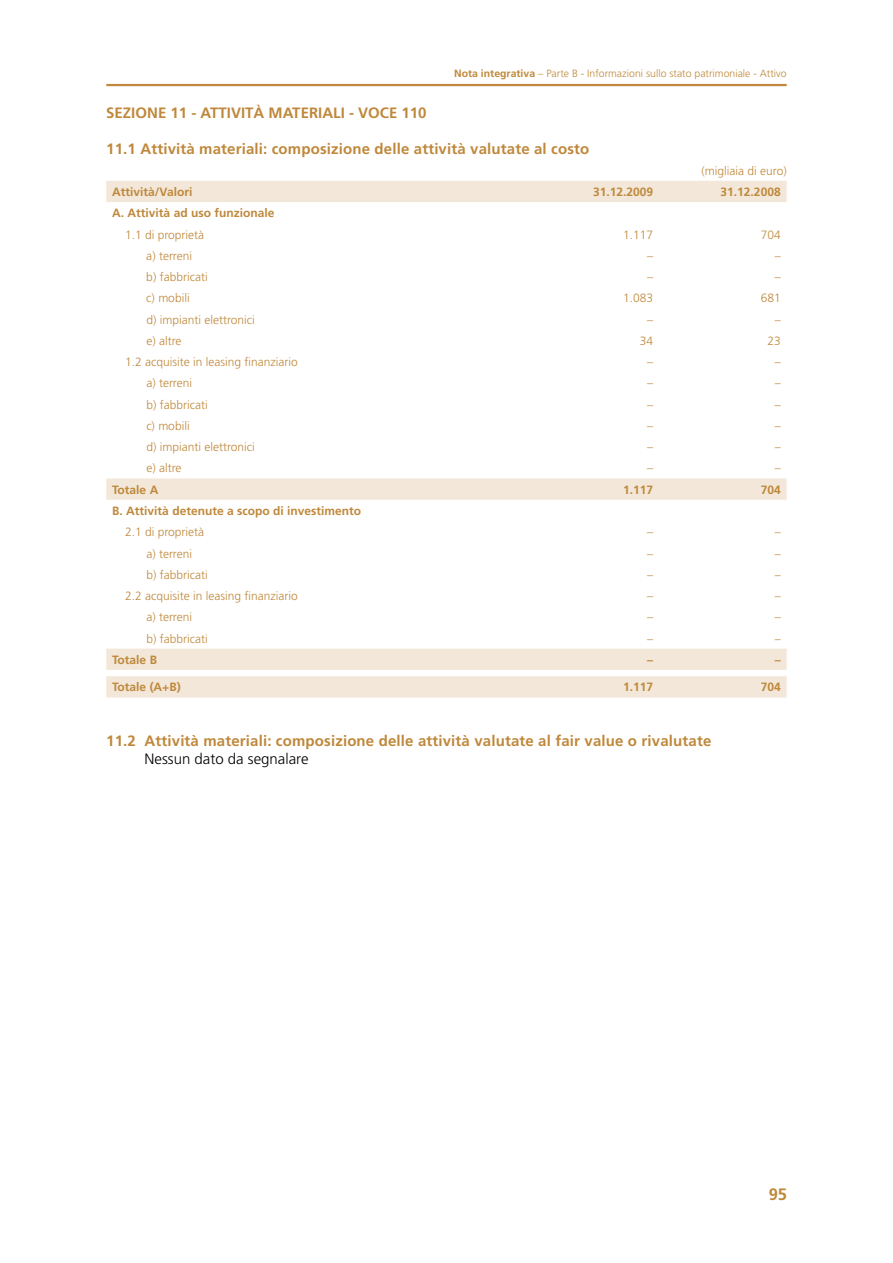
<style>
.page{position:relative;width:893px;height:1263px;background:#fff}
.page>*{position:absolute;margin:0;border:0;box-sizing:border-box;transform-origin:0 0}
.t1{font:700 16.5px "Frutiger";color:#bf883b}
.t2{font:700 15px "Frutiger";letter-spacing:.01em;color:#bf883b}
.t3{font:300 15px "Frutiger LT Std";color:#000}
.t4{font:300 12px "Frutiger LT Std";color:#bf883b}
.t5{font:700 12px "Frutiger";color:#bf883b}
.t6{font:300 10.5px "Frutiger LT Std";color:#bf883b}
.s1{font-family:"Frutiger";font-weight:700}
</style>
<div class="page">
<hr style="left:106px;top:84px;width:681px;height:2px;background:#bf883b">
<svg style="left:106px;top:181px;width:681px;height:516px"></svg>
<p class="t6" style="left:454px;top:67px;width:334px"><span class="s1">Nota integrativa</span> – Parte B - Informazioni sullo stato patrimoniale - Attivo</p>
<p class="t2" style="left:106px;top:104px;width:18px">Sezione</p>
<p class="t2" style="left:170px;top:104px;width:49px">11 - Attività</p>
<p class="t2" style="left:269px;top:104px;width:10px">materiali</p>
<p class="t2" style="left:349px;top:104px;width:30px">- Voce</p>
<p class="t2" style="left:401px;top:104px;width:27px">110</p>
<p class="t2" style="left:106px;top:140px;width:485px">11.1 Attività materiali: composizione delle attività valutate al costo</p>
<p class="t4" style="left:701px;top:164px;width:87px">(migliaia di euro)</p>
<p class="t5" style="left:112px;top:185px;width:82px">Attività/Valori</p>
<p class="t5" style="left:593px;top:185px;width:62px">31.12.2009</p>
<p class="t5" style="left:721px;top:185px;width:62px">31.12.2008</p>
<p class="t5" style="left:112px;top:206px;width:164px">A. Attività ad uso funzionale</p>
<p class="t4" style="left:125px;top:228px;width:81px">1.1 di proprietà</p>
<p class="t4" style="left:623px;top:228px;width:32px">1.117</p>
<p class="t4" style="left:761px;top:228px;width:22px">704</p>
<p class="t4" style="left:146px;top:249px;width:47px">a) terreni</p>
<p class="t4" style="left:647px;top:249px;width:7px">–</p>
<p class="t4" style="left:775px;top:249px;width:7px">–</p>
<p class="t4" style="left:146px;top:270px;width:63px">b) fabbricati</p>
<p class="t4" style="left:647px;top:270px;width:7px">–</p>
<p class="t4" style="left:775px;top:270px;width:7px">–</p>
<p class="t4" style="left:146px;top:291px;width:45px">c) mobili</p>
<p class="t4" style="left:623px;top:291px;width:32px">1.083</p>
<p class="t4" style="left:761px;top:291px;width:22px">681</p>
<p class="t4" style="left:146px;top:313px;width:110px">d) impianti elettronici</p>
<p class="t4" style="left:647px;top:313px;width:7px">–</p>
<p class="t4" style="left:775px;top:313px;width:7px">–</p>
<p class="t4" style="left:146px;top:334px;width:37px">e) altre</p>
<p class="t4" style="left:640px;top:334px;width:15px">34</p>
<p class="t4" style="left:767px;top:334px;width:15px">23</p>
<p class="t4" style="left:125px;top:355px;width:174px">1.2 acquisite in leasing finanziario</p>
<p class="t4" style="left:647px;top:355px;width:7px">–</p>
<p class="t4" style="left:775px;top:355px;width:7px">–</p>
<p class="t4" style="left:146px;top:376px;width:47px">a) terreni</p>
<p class="t4" style="left:647px;top:376px;width:7px">–</p>
<p class="t4" style="left:775px;top:376px;width:7px">–</p>
<p class="t4" style="left:146px;top:398px;width:63px">b) fabbricati</p>
<p class="t4" style="left:647px;top:398px;width:7px">–</p>
<p class="t4" style="left:775px;top:398px;width:7px">–</p>
<p class="t4" style="left:146px;top:419px;width:45px">c) mobili</p>
<p class="t4" style="left:647px;top:419px;width:7px">–</p>
<p class="t4" style="left:775px;top:419px;width:7px">–</p>
<p class="t4" style="left:146px;top:440px;width:110px">d) impianti elettronici</p>
<p class="t4" style="left:647px;top:440px;width:7px">–</p>
<p class="t4" style="left:775px;top:440px;width:7px">–</p>
<p class="t4" style="left:146px;top:461px;width:37px">e) altre</p>
<p class="t4" style="left:647px;top:461px;width:7px">–</p>
<p class="t4" style="left:775px;top:461px;width:7px">–</p>
<p class="t5" style="left:112px;top:482px;width:48px">Totale A</p>
<p class="t5" style="left:623px;top:482px;width:32px">1.117</p>
<p class="t5" style="left:761px;top:482px;width:22px">704</p>
<p class="t5" style="left:112px;top:504px;width:250px">B. Attività detenute a scopo di investimento</p>
<p class="t4" style="left:125px;top:525px;width:81px">2.1 di proprietà</p>
<p class="t4" style="left:647px;top:525px;width:7px">–</p>
<p class="t4" style="left:775px;top:525px;width:7px">–</p>
<p class="t4" style="left:146px;top:546px;width:47px">a) terreni</p>
<p class="t4" style="left:647px;top:546px;width:7px">–</p>
<p class="t4" style="left:775px;top:546px;width:7px">–</p>
<p class="t4" style="left:146px;top:568px;width:63px">b) fabbricati</p>
<p class="t4" style="left:647px;top:568px;width:7px">–</p>
<p class="t4" style="left:775px;top:568px;width:7px">–</p>
<p class="t4" style="left:125px;top:589px;width:174px">2.2 acquisite in leasing finanziario</p>
<p class="t4" style="left:647px;top:589px;width:7px">–</p>
<p class="t4" style="left:775px;top:589px;width:7px">–</p>
<p class="t4" style="left:146px;top:610px;width:47px">a) terreni</p>
<p class="t4" style="left:647px;top:610px;width:7px">–</p>
<p class="t4" style="left:775px;top:610px;width:7px">–</p>
<p class="t4" style="left:146px;top:632px;width:63px">b) fabbricati</p>
<p class="t4" style="left:647px;top:632px;width:7px">–</p>
<p class="t4" style="left:775px;top:632px;width:7px">–</p>
<p class="t5" style="left:112px;top:653px;width:46px">Totale B</p>
<p class="t5" style="left:647px;top:653px;width:7px">–</p>
<p class="t5" style="left:775px;top:653px;width:7px">–</p>
<p class="t5" style="left:112px;top:680px;width:70px">Totale (A+B)</p>
<p class="t5" style="left:623px;top:680px;width:32px">1.117</p>
<p class="t5" style="left:761px;top:680px;width:22px">704</p>
<p class="t2" style="left:106px;top:731px;width:606px">11.2 Attività materiali: composizione delle attività valutate al fair value o rivalutate</p>
<p class="t3" style="left:145px;top:750px;width:165px">Nessun dato da segnalare</p>
<h1 class="t1" style="left:769px;top:1185px;width:20px">95</h1>
</div>
